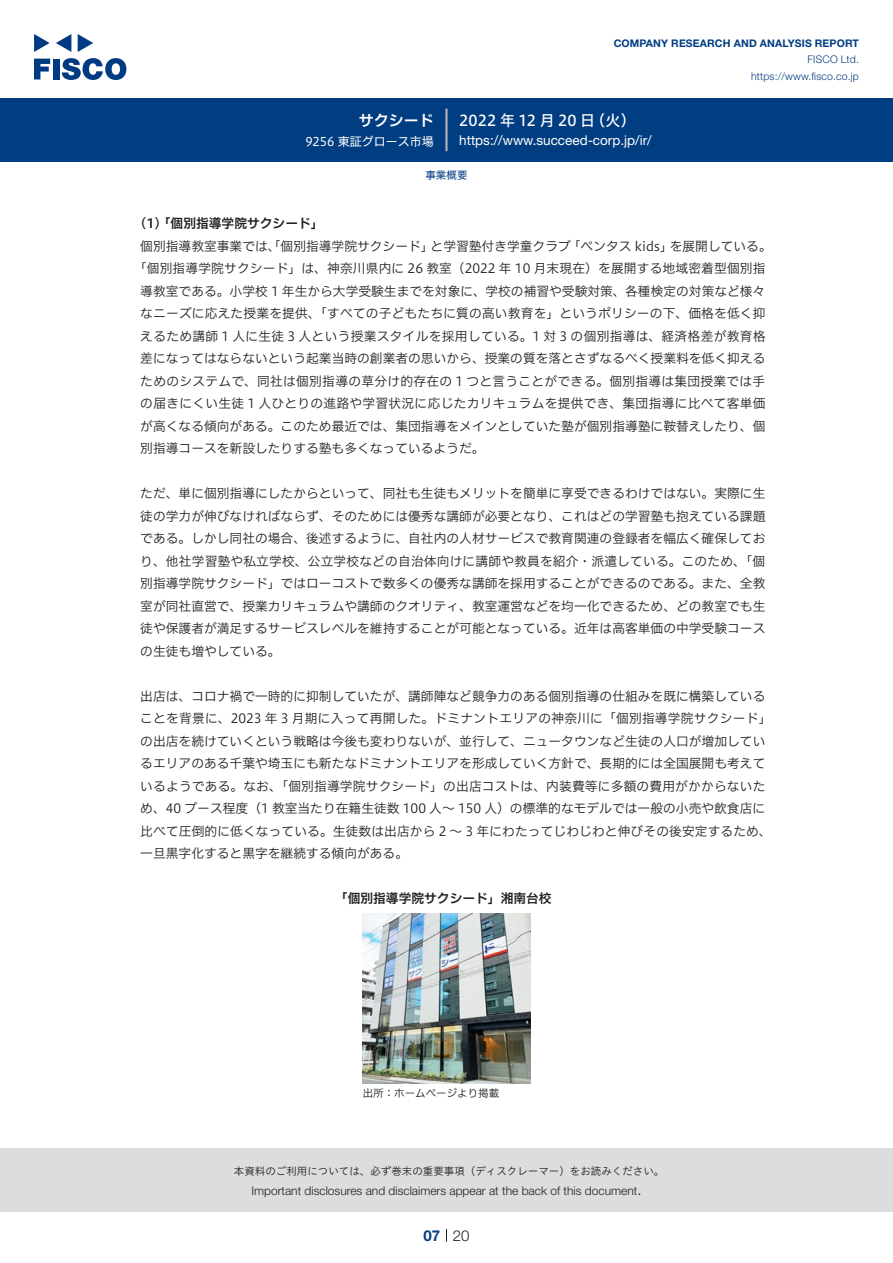
<style>
.page{position:relative;width:893px;height:1263px;background:#fff}
.page>*{position:absolute;margin:0;border:0;box-sizing:border-box;transform-origin:0 0}
.t1{font:15px "Hiragino UD Sans F Std N W5";letter-spacing:.01em;color:#fff}
.t2{font:15px "Hiragino UD Sans F Std N W6";color:#fff}
.t3{font:300 15px "Helvetica Neue LT Std";color:#231f20}
.t4{font:700 15px "Helvetica Neue LT Std";color:#003d81}
.t5{font:13.5px "Helvetica Neue LT Std";color:#fff}
.t6{font:12.75px/22.5px "Hiragino UD Sans F Std N W3";color:#231f20;text-align:justify}
.t7{font:12.75px "Hiragino UD Sans F Std N W3";letter-spacing:.02em;color:#231f20}
.t8{font:12.75px "Hiragino UD Sans F Std N W6";color:#231f20}
.t9{font:300 12px "Helvetica Neue LT Std";color:#231f20}
.t10{font:12px "Hiragino UD Sans F Std N W4";color:#fff}
.t11{font:10.5px "Hiragino UD Sans Std W3";color:#231f20}
.t12{font:700 10.5px "Helvetica Neue LT Std";letter-spacing:.015em;color:#003d81}
.t13{font:300 10.5px/16.5px "Helvetica Neue LT Std";letter-spacing:.015em;color:#003d81;text-align:right}
.t14{font:10.5px "Hiragino UD Sans F Std N W3";color:#231f20}
.t15{font:10.5px "Hiragino UD Sans F Std N W4";color:#003d81}
</style>
<div class="page">
<div style="left:0;top:1148px;width:893px;height:64px;background:#ddd"></div>
<svg style="left:34px;top:59px;width:16px;height:20px"></svg>
<div style="left:53px;top:59px;width:6px;height:20px;background:#003a83"></div>
<svg style="left:62px;top:58px;width:64px;height:22px"></svg>
<svg style="left:34px;top:34px;width:16px;height:18px"></svg>
<svg style="left:78px;top:34px;width:15px;height:18px"></svg>
<svg style="left:56px;top:34px;width:15px;height:18px"></svg>
<div style="left:0;top:98px;width:893px;height:64px;background:#003d81"></div>
<hr style="left:445px;top:109px;width:3px;height:42px;background:#b5b5b6">
<svg style="left:446px;top:1229px;width:1px;height:13px"></svg>
<img style="left:363px;top:913px;width:167px;height:170px">
<p class="t2" style="left:359px;top:109px;width:77px">サクシード</p>
<p class="t10" style="left:305px;top:132px;width:130px">9256 東証グロース市場</p>
<p class="t12" style="left:614px;top:37px;width:247px">COMPANY RESEARCH AND ANALYSIS REPORT</p>
<p class="t13" style="left:751px;top:51px;width:109px">FISCO Ltd. https://www.fisco.co j p.</p>
<p class="t1" style="left:590px;top:109px;width:47px">（火(</p>
<p class="t1" style="left:459px;top:109px;width:137px">2022 年 12 月 20 日</p>
<p class="t5" style="left:459px;top:132px;width:194px">https://www.succeed-corp j p. /i r/</p>
<p class="t8" style="left:140px;top:214px;width:185px">1( ) 「個別指導学院サクシード「</p>
<p class="t15" style="left:425px;top:167px;width:43px">事業概要</p>
<p class="t6" style="left:431px;top:234px;width:142px">と学習塾付き学童クラブ</p>
<p class="t6" style="left:140px;top:234px;width:295px">個別指導教室事業では、「個別指導学院サクシード」</p>
<p class="t6" style="left:134px;top:256px;width:633px">「個別指導学院サクシード」は、神奈川県内に 26 教室（2022 年 10 月末現在）を展開する地域密着型個別指</p>
<p class="t6" style="left:140px;top:279px;width:627px">導教室である。小学校 1 年生から大学受験生までを対象に、学校の補習や受験対策、各種検定の対策など様々</p>
<p class="t6" style="left:140px;top:301px;width:627px">なニーズに応えた授業を提供、「すべての子どもたちに質の高い教育を」というポリシーの下、価格を低く抑</p>
<p class="t7" style="left:140px;top:326px;width:627px">えるため講師 1 人に生徒 3 人という授業スタイルを採用している。1 対 3 の個別指導は、経済格差が教育格</p>
<p class="t6" style="left:140px;top:346px;width:627px">差になってはならないという起業当時の創業者の思いから、授業の質を落とさずなるべく授業料を低く抑える</p>
<p class="t7" style="left:140px;top:371px;width:627px">ためのシステムで、同社は個別指導の草分け的存在の 1 つと言うことができる。個別指導は集団授業では手</p>
<p class="t7" style="left:140px;top:394px;width:627px">の届きにくい生徒 1 人ひとりの進路や学習状況に応じたカリキュラムを提供でき、集団指導に比べて客単価</p>
<p class="t6" style="left:140px;top:414px;width:627px">が高くなる傾向がある。このため最近では、集団指導をメインとしていた塾が個別指導塾に鞍替えしたり、個</p>
<p class="t6" style="left:140px;top:436px;width:346px">別指導コースを新設したりする塾も多くなっているようだ。</p>
<p class="t6" style="left:140px;top:481px;width:627px">ただ、単に個別指導にしたからといって、同社も生徒もメリットを簡単に享受できるわけではない。実際に生徒の学力が伸びなければならず、そのためには優秀な講師が必要となり、これはどの学習塾も抱えている課題である。しかし同社の場合、後述するように、自社内の人材サービスで教育関連の登録者を幅広く確保しており、他社学習塾や私立学校、公立学校などの自治体向けに講師や教員を紹介・派遣している。このため、「個別指導学院サクシード」ではローコストで数多くの優秀な講師を採用することができるのである。また、全教室が同社直営で、授業カリキュラムや講師のクオリティ、教室運営などを均一化できるため、どの教室でも生徒や保護者が満足するサービスレベルを維持することが可能となっている。近年は高客単価の中学受験コースの生徒も増やしている。</p>
<p class="t6" style="left:140px;top:684px;width:633px;text-align:left">出店は、コロナ禍で一時的に抑制していたが、講師陣など競争力のある個別指導の仕組みを既に構築していることを背景に、2023 年 3 月期に入って再開した。ドミナントエリアの神奈川に「個別指導学院サクシード「の出店を続けていくという戦略は今後も変わりないが、並行して、ニュータウンなど生徒の人口が増加しているエリアのある千葉や埼玉にも新たなドミナントエリアを形成していく方針で、長期的には全国展開も考えているようである。なお、「個別指導学院サクシード」の出店コストは、内装費等に多額の費用がかからないため、40 ブース程度（1 教室当たり在籍生徒数 100 人～ 150 人）の標準的なモデルでは一般の小売や飲食店に比べて圧倒的に低くなっている。生徒数は出店から 2 ～ 3 年にわたってじわじわと伸びその後安定するため、一旦黒字化すると黒字を継続する傾向がある。</p>
<p class="t8" style="left:335px;top:889px;width:218px">「個別指導学院サクシード」湘南台校</p>
<p class="t6" style="left:568px;top:234px;width:106px">「ペンタス kids」</p>
<p class="t6" style="left:670px;top:234px;width:103px">を展開している。</p>
<p class="t14" style="left:363px;top:1085px;width:138px">出所：ホームページより掲載</p>
<p class="t11" style="left:234px;top:1163px;width:432px">本資料のご利用については、必ず巻末の重要事項（ディスクレーマー）をお読みください。</p>
<p class="t3" style="left:637px;top:1180px;width:6px">.</p>
<p class="t9" style="left:251px;top:1183px;width:387px">Important disclosures and disclaimers appear at the back of this document</p>
<p class="t4" style="left:423px;top:1226px;width:18px">07</p>
<p class="t3" style="left:453px;top:1226px;width:18px">20</p>
</div>
